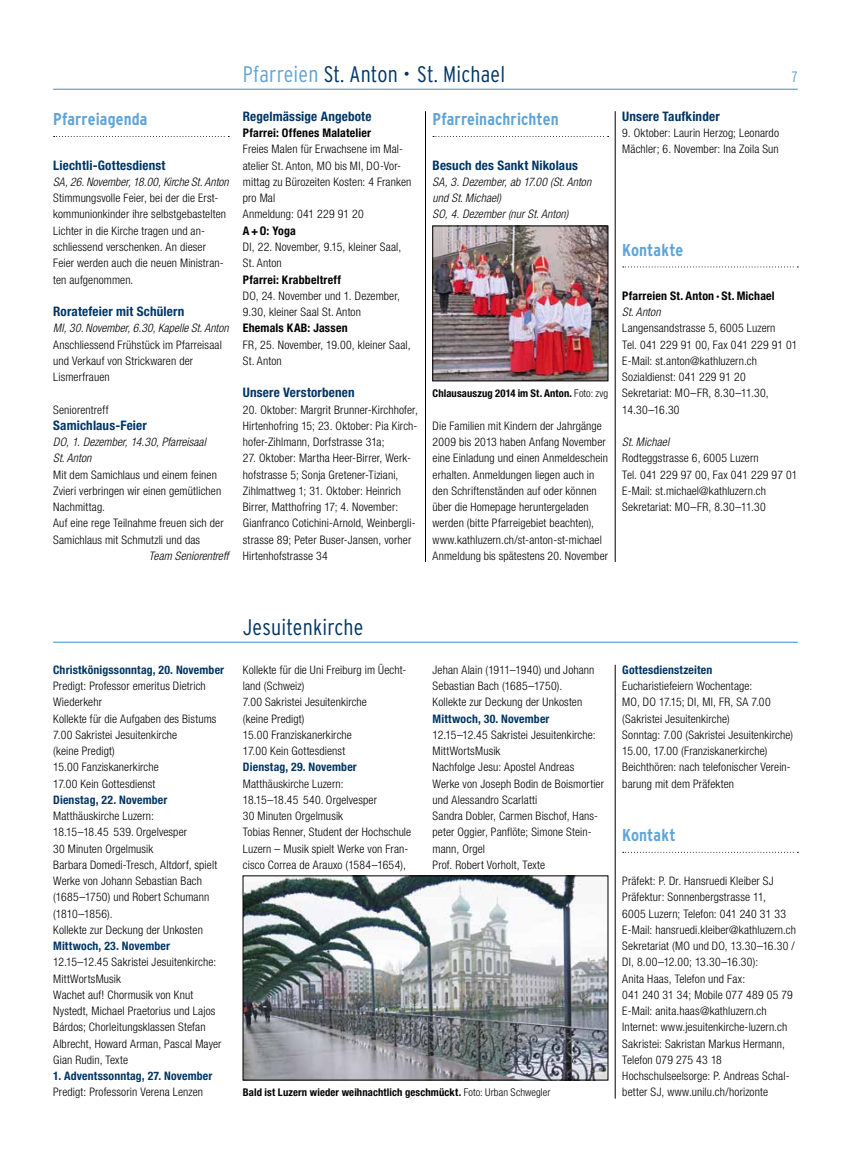
<style>
.page{position:relative;width:851px;height:1170px;background:#fff}
.page>*{position:absolute;margin:0;border:0;box-sizing:border-box;transform-origin:0 0}
.t1{font:300 condensed 22.5px "Interstate";letter-spacing:.01em;color:#003564}
.t2{font:700 condensed 17.12px "Interstate";letter-spacing:.01em;color:#60a4d7}
.t3{font:300 condensed 15px "Interstate";color:#60a4d7}
.t4{font:700 condensed 13.12px "Helvetica Neue LT Std";letter-spacing:.015em;color:#003564}
.t5{font:700 condensed 11.88px "Helvetica Neue LT Std";letter-spacing:.015em;color:#000}
.t6{font:300 condensed 11.75px/16.2px "Helvetica Neue LT Std";letter-spacing:.01em;color:#000}
.t7{font:italic 300 condensed 11.75px/16.2px "Helvetica Neue LT Std";letter-spacing:.01em;color:#000}
.t8{font:700 condensed 11.75px "Helvetica Neue LT Std";letter-spacing:.015em;color:#003564}
.t9{font:700 condensed 10.62px "Helvetica Neue LT Std";letter-spacing:.01em;color:#000}
.s1{color:#60a4d7}
.s2{font-weight:300}
</style>
<div class="page">
<hr style="left:53px;top:89px;width:744px;height:1px;background:#60a4d7">
<svg style="left:433px;top:136px;width:175px;height:1px"></svg>
<hr style="left:53px;top:641px;width:744px;height:1px;background:#60a4d7">
<svg style="left:622px;top:851px;width:176px;height:1px"></svg>
<hr style="left:615px;top:664px;width:1px;height:434px;background:#000">
<hr style="left:615px;top:111px;width:1px;height:451px;background:#000">
<svg style="left:54px;top:136px;width:175px;height:1px"></svg>
<svg style="left:622px;top:266px;width:176px;height:1px"></svg>
<img style="left:434px;top:228px;width:172px;height:151px">
<div style="left:432px;top:226px;width:176px;height:155px;border:1px solid #000"></div>
<hr style="left:425px;top:111px;width:1px;height:451px;background:#000">
<img style="left:245px;top:877px;width:361px;height:201px">
<div style="left:243px;top:875px;width:365px;height:205px;border:1px solid #000"></div>
<h2 class="t2" style="left:53px;top:110px;width:96px">Pfarreiagenda</h2>
<p class="t4" style="left:53px;top:157px;width:114px">Liechtli-Gottesdienst</p>
<p class="t7" style="left:53px;top:174px;width:177px">SA, 26. November, 18.00, Kirche St. Anton</p>
<p class="t6" style="left:53px;top:190px;width:174px">Stimmungsvolle Feier, bei der die Erst&shy;kommunionkinder ihre selbstgebastelten Lichter in die Kirche tragen und an&shy;schliessend verschenken. An dieser Feier werden auch die neuen Ministran&shy;ten aufgenommen.</p>
<p class="t4" style="left:53px;top:303px;width:132px">Roratefeier mit Schülern</p>
<p class="t7" style="left:53px;top:320px;width:177px">MI, 30. November, 6.30, Kapelle St. Anton</p>
<p class="t6" style="left:53px;top:336px;width:170px">Anschliessend Frühstück im Pfarreisaal und Verkauf von Strickwaren der<br>Lismerfrauen</p>
<p class="t6" style="left:53px;top:401px;width:57px">Seniorentreff</p>
<p class="t4" style="left:53px;top:417px;width:95px">Samichlaus-Feier</p>
<p class="t7" style="left:53px;top:434px;width:154px">DO, 1. Dezember, 14.30, Pfarreisaal<br>St. Anton</p>
<p class="t6" style="left:53px;top:466px;width:172px">Mit dem Samichlaus und einem feinen<br>Zvieri verbringen wir einen gemütlichen<br>Nachmittag.<br>Auf eine rege Teilnahme freuen sich der<br>Samichlaus mit Schmutzli und das</p>
<p class="t7" style="left:149px;top:548px;width:81px">Team Seniorentreff</p>
<h1 class="t1" style="left:243px;top:62px;width:264px"><span class="s1">Pfarreien</span> St. Anton • St. Michael</h1>
<p class="t3" style="left:791px;top:68px;width:8px">7</p>
<h2 class="t2" style="left:432px;top:110px;width:127px">Pfarreinachrichten</h2>
<p class="t4" style="left:432px;top:157px;width:147px">Besuch des Sankt Nikolaus</p>
<p class="t7" style="left:432px;top:174px;width:160px">SA, 3. Dezember, ab 17.00 (St. Anton und St. Michael)<br>SO, 4. Dezember (nur St. Anton)</p>
<p class="t4" style="left:243px;top:108px;width:130px">Regelmässige Angebote</p>
<p class="t5" style="left:243px;top:126px;width:130px">Pfarrei: Offenes Malatelier</p>
<p class="t6" style="left:243px;top:141px;width:170px">Freies Malen für Erwachsene im Mal&shy;atelier St. Anton, MO bis MI, DO-Vor&shy;mittag zu Bürozeiten Kosten: 4 Franken pro Mal<br>Anmeldung: 041 229 91 20</p>
<p class="t5" style="left:243px;top:223px;width:55px">A+O: Yoga</p>
<p class="t6" style="left:243px;top:238px;width:160px">DI, 22. November, 9.15, kleiner Saal,<br>St. Anton</p>
<p class="t5" style="left:243px;top:272px;width:100px">Pfarrei: Krabbeltreff</p>
<p class="t6" style="left:243px;top:287px;width:158px">DO, 24. November und 1. Dezember,<br>9.30, kleiner Saal St. Anton</p>
<p class="t5" style="left:243px;top:321px;width:106px">Ehemals KAB: Jassen</p>
<p class="t6" style="left:243px;top:336px;width:169px">FR, 25. November, 19.00, kleiner Saal,<br>St. Anton</p>
<p class="t4" style="left:243px;top:384px;width:113px">Unsere Verstorbenen</p>
<p class="t6" style="left:243px;top:401px;width:176px;text-align:justify">20. Oktober: Margrit Brunner-Kirchhofer, Hirtenhofring 15; 23. Oktober: Pia Kirch&shy;hofer-Zihlmann, Dorfstrasse 31a;</p>
<p class="t6" style="left:243px;top:450px;width:173px">27. Oktober: Martha Heer-Birrer, Werk&shy;hofstrasse 5; Sonja Gretener-Tiziani, Zihlmattweg 1; 31. Oktober: Heinrich Birrer, Matthofring 17; 4. November:<br>Gianfranco Cotichini-Arnold, Weinbergli&shy;strasse 89; Peter Buser-Jansen, vorher Hirtenhofstrasse 34</p>
<p class="t4" style="left:622px;top:108px;width:99px">Unsere Taufkinder</p>
<p class="t6" style="left:622px;top:125px;width:158px">9. Oktober: Laurin Herzog; Leonardo<br>Mächler; 6. November: Ina Zoila Sun</p>
<h2 class="t2" style="left:622px;top:240px;width:63px">Kontakte</h2>
<p class="t5" style="left:622px;top:288px;width:154px">Pfarreien St. Anton ∙ St. Michael</p>
<p class="t7" style="left:622px;top:304px;width:40px">St. Anton</p>
<p class="t6" style="left:622px;top:320px;width:177px">Langensandstrasse 5, 6005 Luzern<br>Tel. 041 229 91 00, Fax 041 229 91 01<br>E-Mail: st.anton@kathluzern.ch<br>Sozialdienst: 041 229 91 20<br>Sekretariat: MO–FR, 8.30–11.30,<br>14.30–16.30</p>
<p class="t7" style="left:622px;top:434px;width:48px">St. Michael</p>
<p class="t6" style="left:622px;top:450px;width:177px">Rodteggstrasse 6, 6005 Luzern<br>Tel. 041 229 97 00, Fax 041 229 97 01<br>E-Mail: st.michael@kathluzern.ch Sekretariat: MO–FR, 8.30–11.30</p>
<p class="t9" style="left:432px;top:387px;width:177px">Chlausauszug 2014 im St. Anton. <span class="s2">Foto: zvg</span></p>
<p class="t6" style="left:432px;top:417px;width:177px">Die Familien mit Kindern der Jahrgänge 2009 bis 2013 haben Anfang November eine Einladung und einen Anmeldeschein erhalten. Anmeldungen liegen auch in den Schriftenständen auf oder können über die Homepage heruntergeladen werden (bitte Pfarreigebiet beachten), www.kathluzern.ch/st-anton-st-michael Anmeldung bis spätestens 20. November</p>
<p class="t8" style="left:53px;top:662px;width:172px">Christkönigssonntag, 20. November</p>
<p class="t6" style="left:53px;top:677px;width:165px">Predigt: Professor emeritus Dietrich<br>Wiederkehr<br>Kollekte für die Aufgaben des Bistums<br>7.00 Sakristei Jesuitenkirche<br>(keine Predigt)<br>15.00 Fanziskanerkirche<br>17.00 Kein Gottesdienst</p>
<p class="t8" style="left:53px;top:792px;width:116px">Dienstag, 22. November</p>
<p class="t6" style="left:53px;top:807px;width:165px">Matthäuskirche Luzern:<br>18.15–18.45 539. Orgelvesper<br>30 Minuten Orgelmusik<br>Barbara Domedi-Tresch, Altdorf, spielt<br>Werke von Johann Sebastian Bach (1685–1750) und Robert Schumann (1810–1856).<br>Kollekte zur Deckung der Unkosten</p>
<p class="t8" style="left:53px;top:938px;width:118px">Mittwoch, 23. November</p>
<p class="t6" style="left:53px;top:953px;width:170px">12.15–12.45 Sakristei Jesuitenkirche:<br>MittWortsMusik<br>Wachet auf! Chormusik von Knut<br>Nystedt, Michael Praetorius und Lajos<br>Bárdos; Chorleitungsklassen Stefan<br>Albrecht, Howard Arman, Pascal Mayer<br>Gian Rudin, Texte</p>
<p class="t8" style="left:53px;top:1068px;width:161px">1. Adventssonntag, 27. November</p>
<p class="t6" style="left:53px;top:1083px;width:151px">Predigt: Professorin Verena Lenzen</p>
<h1 class="t1" style="left:243px;top:614px;width:122px">Jesuitenkirche</h1>
<p class="t6" style="left:243px;top:661px;width:165px">Kollekte für die Uni Freiburg im Üecht&shy;land (Schweiz)<br>7.00 Sakristei Jesuitenkirche<br>(keine Predigt)<br>15.00 Franziskanerkirche<br>17.00 Kein Gottesdienst</p>
<p class="t8" style="left:243px;top:760px;width:115px">Dienstag, 29. November</p>
<p class="t6" style="left:243px;top:775px;width:170px">Matthäuskirche Luzern:<br>18.15–18.45 540. Orgelvesper<br>30 Minuten Orgelmusik<br>Tobias Renner, Student der Hochschule<br>Luzern – Musik spielt Werke von Fran&shy;cisco Correa de Arauxo (1584–1654),</p>
<p class="t6" style="left:432px;top:661px;width:163px">Jehan Alain (1911–1940) und Johann<br>Sebastian Bach (1685–1750).<br>Kollekte zur Deckung der Unkosten</p>
<p class="t8" style="left:432px;top:711px;width:118px">Mittwoch, 30. November</p>
<p class="t6" style="left:432px;top:726px;width:173px">12.15–12.45 Sakristei Jesuitenkirche:<br>MittWortsMusik<br>Nachfolge Jesu: Apostel Andreas<br>Werke von Joseph Bodin de Boismortier und Alessandro Scarlatti<br>Sandra Dobler, Carmen Bischof, Hans&shy;peter Oggier, Panflöte; Simone Stein&shy;mann, Orgel<br>Prof. Robert Vorholt, Texte</p>
<p class="t9" style="left:243px;top:1086px;width:309px">Bald ist Luzern wieder weihnachtlich geschmückt. <span class="s2">Foto: Urban Schwegler</span></p>
<p class="t8" style="left:622px;top:662px;width:92px">Gottesdienstzeiten</p>
<p class="t6" style="left:622px;top:677px;width:172px">Eucharistiefeiern Wochentage:<br>MO, DO 17.15; DI, MI, FR, SA 7.00 (Sakristei Jesuitenkirche)<br>Sonntag: 7.00 (Sakristei Jesuitenkirche)<br>15.00, 17.00 (Franziskanerkirche)<br>Beichthören: nach telefonischer Verein&shy;barung mit dem Präfekten</p>
<h2 class="t2" style="left:622px;top:825px;width:55px">Kontakt</h2>
<p class="t6" style="left:622px;top:872px;width:175px">Präfekt: P. Dr. Hansruedi Kleiber SJ Präfektur: Sonnenbergstrasse 11,<br>6005 Luzern; Telefon: 041 240 31 33<br>E-Mail: hansruedi.kleiber@kathluzern.ch Sekretariat (MO und DO, 13.30–16.30 / DI, 8.00–12.00; 13.30–16.30):<br>Anita Haas, Telefon und Fax:<br>041 240 31 34; Mobile 077 489 05 79<br>E-Mail: anita.haas@kathluzern.ch Internet: www.jesuitenkirche-luzern.ch Sakristei: Sakristan Markus Hermann, Telefon 079 275 43 18<br>Hochschulseelsorge: P. Andreas Schal&shy;better SJ, www.unilu.ch/horizonte</p>
</div>
